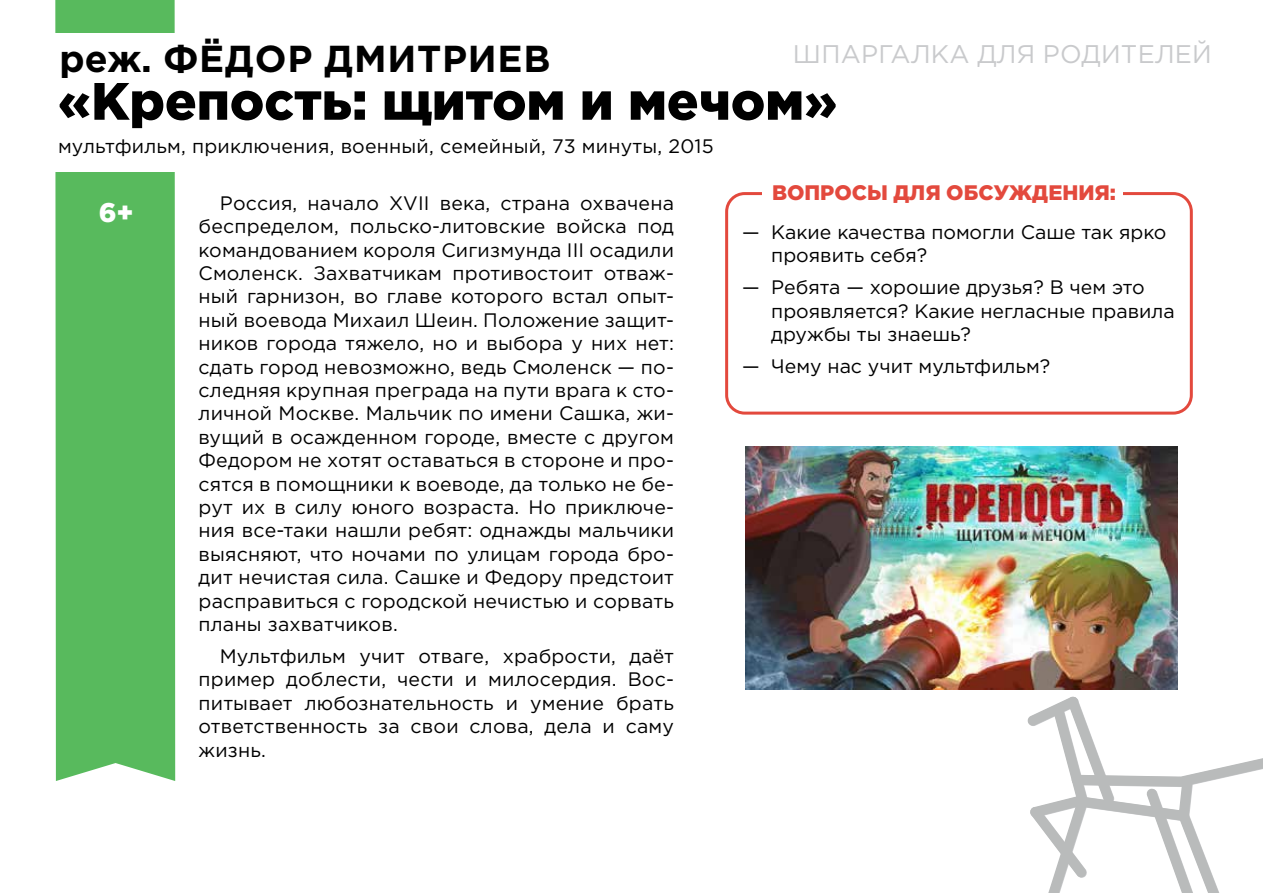
<style>
.page{position:relative;width:1263px;height:893px;background:#fff}
.page>*{position:absolute;margin:0;border:0;box-sizing:border-box;transform-origin:0 0}
.t1{font:900 52.5px "Gotham Pro";color:#000}
.t2{font:700 37.5px "Gotham Pro";letter-spacing:.02em;color:#000}
.t3{font:900 27px "Gotham Pro";color:#fff}
.t4{font:25.5px "Gotham Pro";letter-spacing:.01em;color:#c9cacc}
.t5{font:900 21px "Gotham Pro";color:#e3493d}
.t6{font:19.5px/23.4px "Gotham Pro";color:#000;text-align:justify}
</style>
<div class="page">
<div style="left:55px;top:0;width:120px;height:781px;background:#58ba5d"></div>
<svg style="left:1027px;top:696px;width:236px;height:197px"></svg>
<div style="left:725px;top:192px;width:468px;height:223px;border:3px solid #e3493d;border-radius:18px"></div>
<div style="left:762px;top:171px;width:361px;height:43px;background:#fff"></div>
<div style="left:29px;top:33px;width:177px;height:138px;background:#fff"></div>
<img style="left:745px;top:446px;width:432px;height:243px">
<h2 class="t2" style="left:60px;top:37px;width:492px">реж. ФЁДОР ДМИТРИЕВ</h2>
<h1 class="t1" style="left:58px;top:71px;width:781px">«Крепость: щитом и мечом»</h1>
<p class="t6" style="left:58px;top:134px;width:657px">мультфильм, приключения, военный, семейный, 73 минуты, 2015</p>
<h3 class="t4" style="left:793px;top:40px;width:420px">ШПАРГАЛКА ДЛЯ РОДИТЕЛЕЙ</h3>
<h3 class="t3" style="left:99px;top:197px;width:37px">6+</h3>
<p class="t6" style="left:199px;top:191px;width:477px;text-indent:21px">Россия, начало XVII века, страна охвачена беспределом, польско-литовские войска под командованием короля Сигизмунда III осадили Смоленск. Захватчикам противостоит отваж&shy;ный гарнизон, во главе которого встал опыт&shy;ный воевода Михаил Шеин. Положение защит&shy;ников города тяжело, но и выбора у них нет: сдать город невозможно, ведь Смоленск — по&shy;следняя крупная преграда на пути врага к сто&shy;личной Москве. Мальчик по имени Сашка, жи&shy;вущий в осажденном городе, вместе с другом Федором не хотят оставаться в стороне и про&shy;сятся в помощники к воеводе, да только не бе&shy;рут их в силу юного возраста. Но приключе&shy;ния все-таки нашли ребят: однажды мальчики выясняют, что ночами по улицам города бро&shy;дит нечистая сила. Сашке и Федору предстоит расправиться с городской нечистью и сорвать планы захватчиков.</p>
<p class="t6" style="left:199px;top:644px;width:477px;text-indent:21px">Мультфильм учит отваге, храбрости, даёт пример доблести, чести и милосердия. Вос&shy;питывает любознательность и умение брать ответственность за свои слова, дела и саму жизнь.</p>
<p class="t5" style="left:772px;top:181px;width:345px">ВОПРОСЫ ДЛЯ ОБСУЖДЕНИЯ:</p>
<p class="t6" style="left:771px;top:220px;width:397px;text-indent:-29px">— Какие качества помогли Саше так ярко проявить себя?</p>
<p class="t6" style="left:771px;top:276px;width:405px;text-align:left;text-indent:-29px">— Ребята — хорошие друзья? В чем это проявляется? Какие негласные правила дружбы ты знаешь?</p>
<p class="t6" style="left:742px;top:354px;width:310px">— Чему нас учит мультфильм?</p>
</div>
